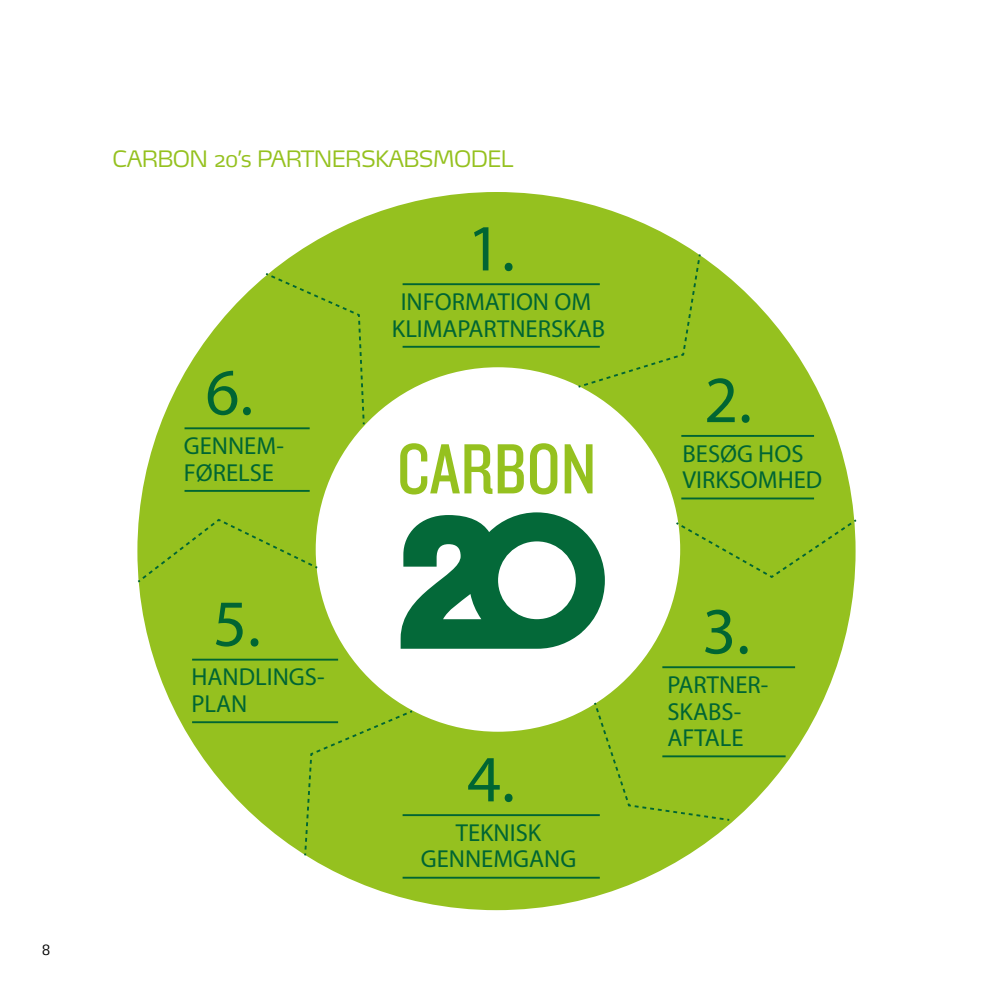
<style>
.page{position:relative;width:993px;height:993px;background:#fff}
.page>*{position:absolute;margin:0;border:0;box-sizing:border-box;transform-origin:0 0}
.t1{font:66.33px "Franklin Got Md ITCTT Heavy";color:#006533}
.t2{font:24.68px/26.6px "Franklin Got Md ITCTT Heavy";color:#006533}
.t3{font:300 22.4px "Max";letter-spacing:-.03em;color:#95c11f}
.t4{font:300 14px "Max";color:#000}
</style>
<div class="page">
<div style="left:135px;top:189px;width:722px;height:723px;background:#95c11f;border-radius:50%"></div>
<div style="left:315px;top:367px;width:365px;height:364px;background:#fff;border-radius:50%"></div>
<svg style="left:400px;top:443px;width:123px;height:51px"></svg>
<svg style="left:530px;top:443px;width:27px;height:51px"></svg>
<svg style="left:564px;top:444px;width:28px;height:49px"></svg>
<svg style="left:400px;top:512px;width:204px;height:136px"></svg>
<hr style="left:402px;top:346px;width:197px;height:1px;background:#006533">
<hr style="left:402px;top:283px;width:197px;height:2px;background:#006533">
<hr style="left:402px;top:876px;width:197px;height:2px;background:#006533">
<hr style="left:402px;top:813px;width:197px;height:2px;background:#006533">
<hr style="left:681px;top:497px;width:132px;height:2px;background:#006533">
<hr style="left:681px;top:435px;width:132px;height:1px;background:#006533">
<hr style="left:662px;top:755px;width:123px;height:2px;background:#006533">
<hr style="left:662px;top:666px;width:132px;height:2px;background:#006533">
<hr style="left:192px;top:721px;width:146px;height:2px;background:#006533">
<hr style="left:192px;top:658px;width:146px;height:2px;background:#006533">
<hr style="left:184px;top:490px;width:125px;height:1px;background:#006533">
<hr style="left:184px;top:427px;width:125px;height:2px;background:#006533">
<svg style="left:576px;top:254px;width:124px;height:135px"></svg>
<svg style="left:676px;top:517px;width:181px;height:62px"></svg>
<svg style="left:592px;top:700px;width:137px;height:121px"></svg>
<svg style="left:303px;top:708px;width:111px;height:147px"></svg>
<svg style="left:136px;top:517px;width:183px;height:67px"></svg>
<svg style="left:263px;top:271px;width:102px;height:153px"></svg>
<p class="t4" style="left:42px;top:940px;width:10px">8</p>
<p class="t3" style="left:112px;top:145px;width:402px">CARBON 20’s PARTNERSKABSMODEL</p>
<h1 class="t1" style="left:205px;top:351px;width:49px">6.</h1>
<p class="t2" style="left:184px;top:432px;width:102px">GENNEM-<br>FØRELSE</p>
<h1 class="t1" style="left:213px;top:582px;width:49px">5.</h1>
<p class="t2" style="left:191px;top:663px;width:135px">HANDLINGS-<br>PLAN</p>
<h1 class="t1" style="left:467px;top:207px;width:49px">1.</h1>
<p class="t2" style="left:392px;top:288px;width:215px;text-align:center">INFORMATION OM<br>KLIMAPARTNERSKAB</p>
<h1 class="t1" style="left:467px;top:738px;width:49px">4.</h1>
<p class="t2" style="left:420px;top:818px;width:157px;text-align:center">TEKNISK<br>GENNEMGANG</p>
<h1 class="t1" style="left:704px;top:359px;width:49px">2.</h1>
<p class="t2" style="left:682px;top:439px;width:141px">BESØG HOS<br>VIRKSOMHED</p>
<h1 class="t1" style="left:702px;top:590px;width:49px">3.</h1>
<p class="t2" style="left:667px;top:670px;width:102px">PARTNER-<br>SKABS-<br>AFTALE</p>
</div>
